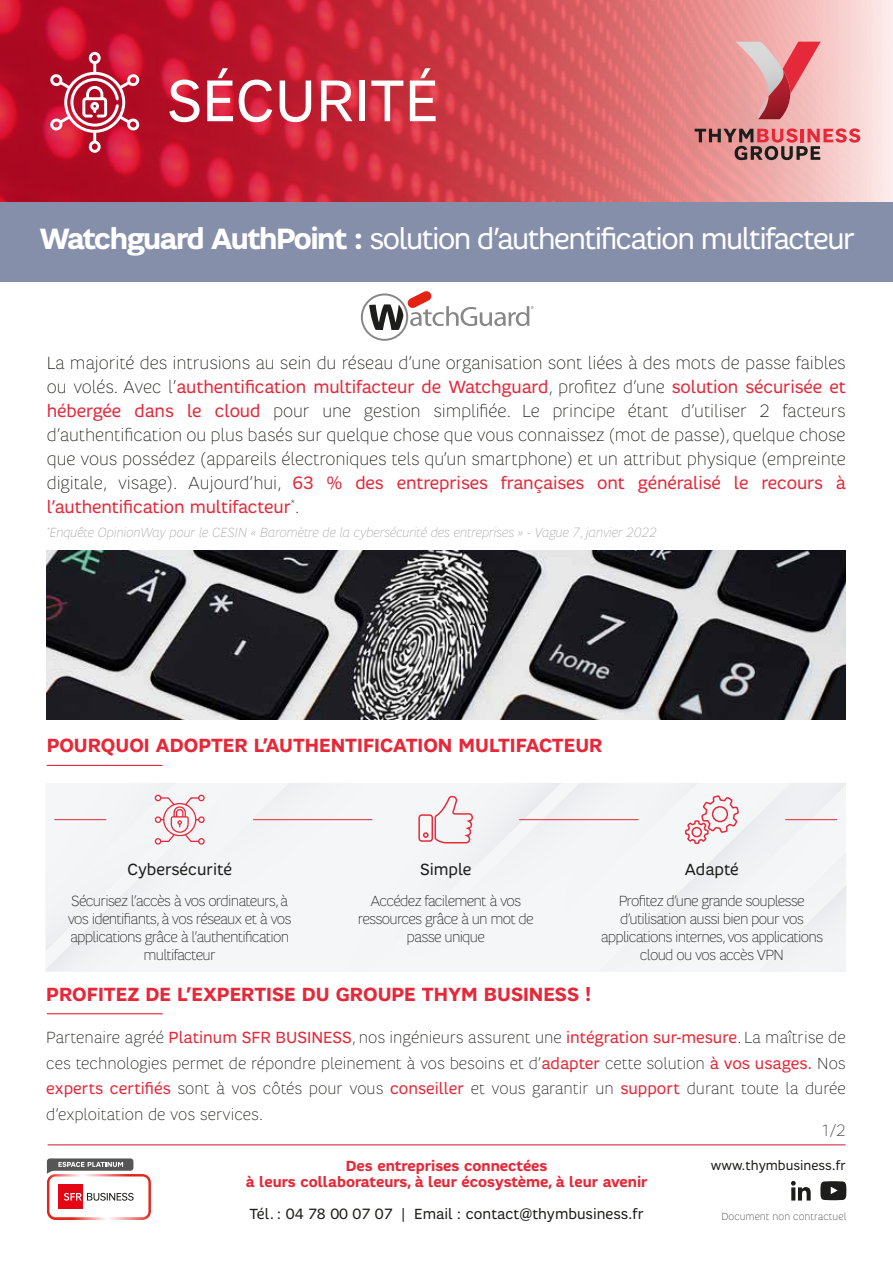
<style>
.page{position:relative;width:893px;height:1263px;background:#fff}
.page>*{position:absolute;margin:0;border:0;box-sizing:border-box;transform-origin:0 0}
.t1{font:60px "SFR";color:#fff}
.t2{font:30px "SFR";letter-spacing:-.05em;color:#fff}
.t3{font:700 19.5px "SFR";color:#e62839}
.t4{font:100 18px/24px "SFR";letter-spacing:-.005em;color:#1d1d1b;text-align:justify}
.t5{font:100 16.5px/25.5px "SFR";color:#1d1d1b;text-align:justify}
.t6{font:16.5px "SFR";color:#1d1d1b}
.t7{font:100 16.5px "SFR";color:#3c3c3b}
.t8{font:100 15px/18px "SFR";letter-spacing:-.05em;color:#1d1d1b;text-align:center}
.t9{font:700 15px/16.5px "SFR";color:#e62839;text-align:center}
.t10{font:15px "SFR";color:#1d1d1b}
.t11{font:italic 100 13.5px "SFR";letter-spacing:-.005em;color:#a7a8a7}
.t12{font:13.5px "SFR";color:#1d1d1b}
.t13{font:100 10.5px "SFR";color:#3c3c3b}
.s1{font-weight:700}
.s2{font-weight:400;color:#e62839}
</style>
<div class="page">
<hr style="left:47px;top:1013px;width:116px;height:1px;background:#e62839">
<div style="left:346px;top:870px;width:59px;height:101px;background:#f4f5f7"></div>
<div style="left:405px;top:783px;width:133px;height:173px;background:#f4f5f7"></div>
<svg style="left:46px;top:951px;width:100px;height:20px"></svg>
<hr style="left:47px;top:765px;width:115px;height:1px;background:#e62839">
<div style="left:0;top:202px;width:893px;height:79px;background:#858faa"></div>
<hr style="left:48px;top:1144px;width:797px;height:1px;background:#e62839">
<img style="left:47px;top:550px;width:799px;height:170px">
<svg style="left:0;top:0;width:893px;height:202px;background:#d14c58"></svg>
<svg style="left:50px;top:52px;width:89px;height:101px"></svg>
<div style="left:46px;top:783px;width:327px;height:168px;background:#f4f5f7"></div>
<svg style="left:47px;top:1158px;width:104px;height:62px"></svg>
<svg style="left:791px;top:1181px;width:20px;height:19px"></svg>
<svg style="left:820px;top:1181px;width:26px;height:19px"></svg>
<svg style="left:361px;top:291px;width:173px;height:50px"></svg>
<svg style="left:418px;top:795px;width:54px;height:49px"></svg>
<div style="left:538px;top:783px;width:308px;height:188px;background:#f4f5f7"></div>
<div style="left:691px;top:827px;width:11px;height:10px;border:2px solid #e62839;border-radius:50%"></div>
<svg style="left:736px;top:42px;width:85px;height:77px;background:#e09395"></svg>
<svg style="left:695px;top:128px;width:165px;height:32px;background:#c68182"></svg>
<hr style="left:54px;top:819px;width:52px;height:1px;background:#e62839">
<hr style="left:785px;top:819px;width:52px;height:1px;background:#e62839">
<hr style="left:253px;top:819px;width:119px;height:1px;background:#e62839">
<hr style="left:519px;top:819px;width:119px;height:1px;background:#e62839">
<h1 class="t1" style="left:167px;top:67px;width:273px">SÉCURITÉ</h1>
<h2 class="t2" style="left:40px;top:222px;width:817px"><span class="s1">Watchguard AuthPoint :</span> solution d’authentification multifacteur</h2>
<p class="t4" style="left:47px;top:351px;width:801px">La majorité des intrusions au sein du réseau d’une organisation sont liées à des mots de passe faibles ou volés. Avec l’<span class="s2">authentification multifacteur de Watchguard</span>, profitez d’une <span class="s2">solution sécurisée et hébergée dans le cloud</span> pour une gestion simplifiée. Le principe étant d’utiliser 2 facteurs d’authentification ou plus basés sur quelque chose que vous connaissez (mot de passe), quelque chose que vous possédez (appareils électroniques tels qu’un smartphone) et un attribut physique (empreinte digitale, visage). Aujourd’hui, <span class="s2">63 % des entreprises françaises ont généralisé le recours à l’authentification multifacteur</span><sup>*</sup>.</p>
<p class="t11" style="left:47px;top:525px;width:612px"><sup>*</sup>Enquête OpinionWay pour le CESIN « Baromètre de la cybersécurité des entreprises » - Vague 7, janvier 2022</p>
<p class="t3" style="left:47px;top:734px;width:557px">POURQUOI ADOPTER L’AUTHENTIFICATION MULTIFACTEUR</p>
<p class="t6" style="left:127px;top:860px;width:106px">Cybersécurité</p>
<p class="t6" style="left:420px;top:860px;width:53px">Simple</p>
<p class="t6" style="left:685px;top:860px;width:56px">Adapté</p>
<p class="t8" style="left:68px;top:892px;width:225px">Sécurisez l’accès à vos ordinateurs, à vos identifiants, à vos réseaux et à vos applications grâce à l’authentification multifacteur</p>
<p class="t8" style="left:358px;top:892px;width:177px">Accédez facilement à vos ressources grâce à un mot de passe unique</p>
<p class="t3" style="left:46px;top:983px;width:547px">PROFITEZ DE L’EXPERTISE DU GROUPE THYM BUSINESS !</p>
<p class="t8" style="left:601px;top:892px;width:224px">Profitez d’une grande souplesse d’utilisation aussi bien pour vos applications internes, vos applications cloud ou vos accès VPN</p>
<p class="t5" style="left:46px;top:1025px;width:801px">Partenaire agréé <span class="s2">Platinum SFR BUSINESS</span>, nos ingénieurs assurent une <span class="s2">intégration sur-mesure</span>. La maîtrise de ces technologies permet de répondre pleinement à vos besoins et d’<span class="s2">adapter</span> cette solution <span class="s2">à vos usages.</span> Nos <span class="s2">experts certifiés</span> sont à vos côtés pour vous <span class="s2">conseiller</span> et vous garantir un <span class="s2">support</span> durant toute la durée d’exploitation de vos services.</p>
<p class="t7" style="left:821px;top:1121px;width:26px">1/2</p>
<p class="t9" style="left:246px;top:1157px;width:403px">Des entreprises connectées<br>à leurs collaborateurs, à leur écosystème, à leur avenir</p>
<p class="t10" style="left:250px;top:1205px;width:396px">Tél. : 04 78 00 07 07 | Email : contact@thymbusiness.fr</p>
<p class="t12" style="left:711px;top:1157px;width:137px">www.thymbusiness.fr</p>
<p class="t13" style="left:721px;top:1210px;width:127px">Document non contractuel</p>
</div>
